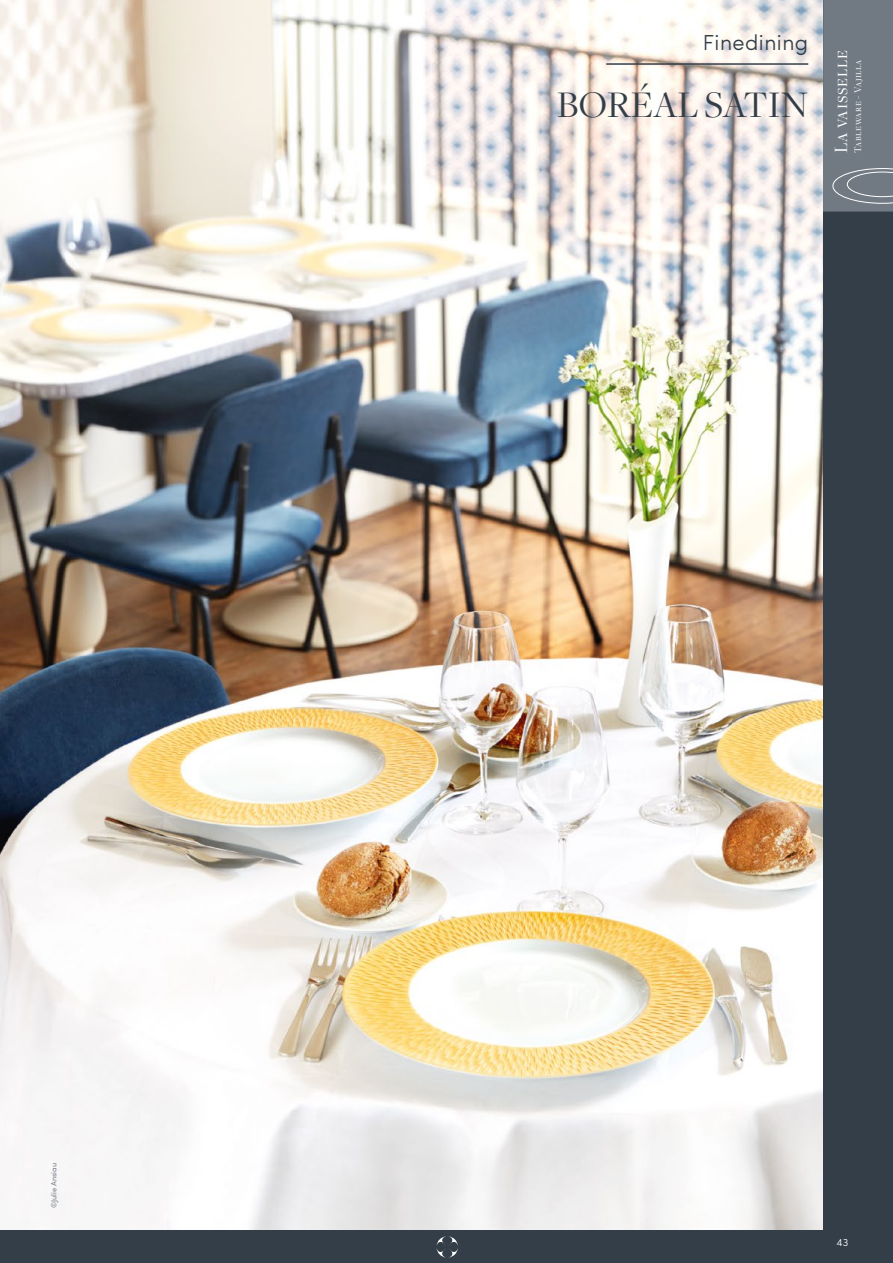
<style>
.page{position:relative;width:893px;height:1263px;background:#fff}
.page>*{position:absolute;margin:0;border:0;box-sizing:border-box;transform-origin:0 0}
.t1{font:39px "Freight Disp Book SC";color:#343e48}
.t2{font:300 21.75px "Sofia Pro";color:#343e48}
.t3{font:19.5px "Freight Disp Book SC";letter-spacing:.04em;color:#fff}
.t4{font:10.5px "Freight Disp Book SC";letter-spacing:.06em;color:#fff}
.t5{font:300 10.5px "Sofia Pro";color:#fff}
.t6{font:7.5px "Sofia Pro";color:#7c858c}
</style>
<div class="page">
<div style="left:246px;top:0;width:647px;height:1263px;background:#343e48"></div>
<div style="left:823px;top:0;width:70px;height:212px;background:#717a83"></div>
<svg style="left:832px;top:168px;width:61px;height:36px"></svg>
<img style="left:1px;top:0;width:822px;height:1231px">
<hr style="left:606px;top:63px;width:202px;height:2px;background:#343e48">
<div style="left:0;top:1231px;width:893px;height:32px;background:#343e48"></div>
<svg style="left:437px;top:1236px;width:21px;height:21px"></svg>
<p class="t6" style="left:48px;top:1208px;width:46px;rotate:-90deg">©Julie Ansiau</p>
<h2 class="t2" style="left:703px;top:26px;width:107px">Finedining</h2>
<h1 class="t1" style="left:557px;top:83px;width:253px">BORÉAL SATIN</h1>
<h3 class="t3" style="left:830px;top:153px;width:104px;rotate:-90deg">La vaisselle</h3>
<p class="t4" style="left:852px;top:153px;width:95px;rotate:-90deg">Tableware - Vajilla</p>
<p class="t5" style="left:837px;top:1235px;width:13px">43</p>
</div>
